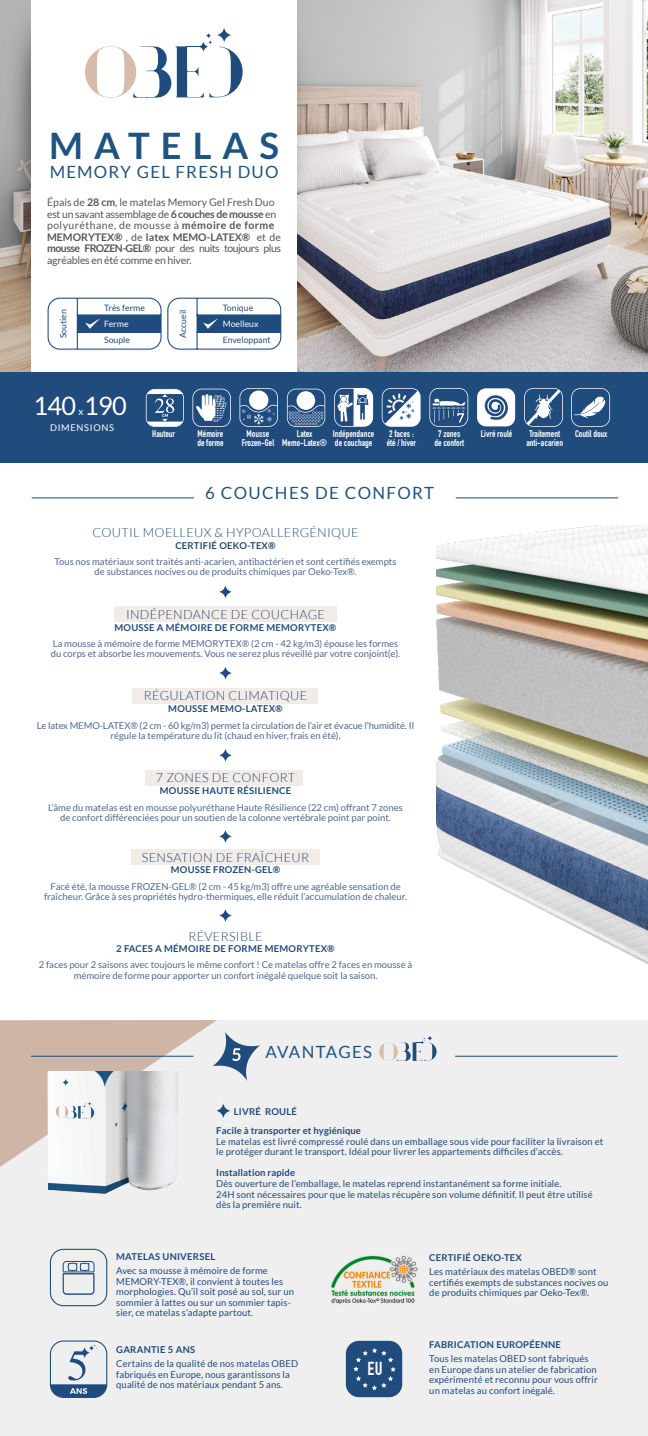
<style>
.page{position:relative;width:648px;height:1436px;background:#fff}
.page>*{position:absolute;margin:0;border:0;box-sizing:border-box;transform-origin:0 0}
.t1{font:700 36.49px "Lato";letter-spacing:.3em;color:#1e5480}
.t2{font:25.29px "Lato";letter-spacing:-.025em;color:#fff}
.t3{font:700 18.38px "DIN Condensed";color:#fff}
.t4{font:16.8px "Lato";letter-spacing:.07em;color:#1e5480}
.t5{font:300 12.6px "Lato";letter-spacing:.025em;color:#204b7d}
.t6{font:10.5px/11.5px "Lato";letter-spacing:-.02em;color:#575756}
.t7{font:10.15px "Lato";color:#fff}
.t8{font:9.45px/10.5px "Lato";color:#4e6693;text-align:center}
.t9{font:9.45px/10.5px "Lato";letter-spacing:.01em;color:#204b7d}
.t10{font:700 9.45px "Lato";letter-spacing:.025em;color:#204b7d}
.t11{font:700 9.45px/8.4px "DIN Condensed";color:#fff}
.t12{font:9.28px "Lato";letter-spacing:.075em;color:#fff}
.t13{font:8.75px "Lato";color:#204b7d}
.t14{font:8.75px "Lato";color:#fff}
.s1{font-weight:700}
</style>
<div class="page">
<img style="left:318px;top:0;width:330px;height:372px">
<img style="left:0;top:0;width:318px;height:372px">
<div style="left:0;top:372px;width:648px;height:90px;background:#204b7d"></div>
<div style="left:31px;top:0;width:265px;height:372px;background:#fff"></div>
<svg style="left:85px;top:33px;width:157px;height:65px"></svg>
<svg style="left:217px;top:28px;width:14px;height:15px"></svg>
<svg style="left:381px;top:388px;width:39px;height:39px"></svg>
<svg style="left:429px;top:388px;width:39px;height:39px"></svg>
<svg style="left:477px;top:388px;width:38px;height:38px"></svg>
<svg style="left:524px;top:388px;width:38px;height:39px"></svg>
<svg style="left:334px;top:388px;width:39px;height:39px"></svg>
<img style="left:436px;top:525px;width:212px;height:439px">
<div style="left:131px;top:849px;width:189px;height:15px;background:#f3ebe6"></div>
<hr style="left:32px;top:497px;width:162px;height:1px;background:#1e5480">
<hr style="left:455px;top:497px;width:163px;height:1px;background:#1e5480">
<div style="left:114px;top:606px;width:222px;height:15px;background:#f3ebe6"></div>
<div style="left:145px;top:770px;width:158px;height:15px;background:#f3ebe6"></div>
<div style="left:133px;top:688px;width:184px;height:15px;background:#f3ebe6"></div>
<svg style="left:219px;top:585px;width:13px;height:13px"></svg>
<svg style="left:219px;top:666px;width:13px;height:13px"></svg>
<svg style="left:219px;top:829px;width:13px;height:14px"></svg>
<svg style="left:219px;top:909px;width:13px;height:13px"></svg>
<svg style="left:219px;top:748px;width:13px;height:14px"></svg>
<svg style="left:146px;top:389px;width:38px;height:38px"></svg>
<svg style="left:571px;top:388px;width:39px;height:39px"></svg>
<svg style="left:239px;top:388px;width:39px;height:39px"></svg>
<svg style="left:47px;top:297px;width:235px;height:53px"></svg>
<svg style="left:192px;top:388px;width:39px;height:39px"></svg>
<svg style="left:287px;top:388px;width:38px;height:39px"></svg>
<div style="left:0;top:1020px;width:648px;height:415px;background:#efefef"></div>
<svg style="left:0;top:1020px;width:260px;height:146px"></svg>
<svg style="left:379px;top:1035px;width:57px;height:25px"></svg>
<svg style="left:50px;top:1248px;width:57px;height:58px"></svg>
<svg style="left:50px;top:1340px;width:57px;height:57px"></svg>
<div style="left:346px;top:1340px;width:56px;height:56px;background:#204b7d;border-radius:13px"></div>
<svg style="left:353px;top:1348px;width:42px;height:41px"></svg>
<svg style="left:216px;top:1103px;width:14px;height:15px"></svg>
<img style="left:331px;top:1255px;width:87px;height:49px">
<img style="left:44px;top:1071px;width:139px;height:122px">
<hr style="left:31px;top:1055px;width:162px;height:1px;background:#1e5480">
<hr style="left:455px;top:1055px;width:162px;height:1px;background:#1e5480">
<h1 class="t1" style="left:49px;top:125px;width:231px">MATELAS</h1>
<h3 class="t4" style="left:50px;top:163px;width:230px">MEMORY GEL FRESH DUO</h3>
<p class="t6" style="left:47px;top:196px;width:235px">Épais de <span class="s1">28 cm</span>, le matelas Memory Gel Fresh Duo est un savant assemblage de <span class="s1">6 couches de mousse</span> en polyuréthane, de mousse à <span class="s1">mémoire de forme MEMORYTEX®</span> , de <span class="s1">latex MEMO-LATEX®</span> et de <span class="s1">mousse FROZEN-GEL®</span> pour des nuits toujours plus agréables en été comme en hiver.</p>
<p class="t13" style="left:104px;top:303px;width:42px">Très ferme</p>
<p class="t13" style="left:223px;top:303px;width:32px">Tonique</p>
<p class="t14" style="left:104px;top:319px;width:26px">Ferme</p>
<p class="t14" style="left:223px;top:319px;width:37px">Moelleux</p>
<p class="t13" style="left:59px;top:338px;width:31px;rotate:-90deg">Soutien</p>
<p class="t13" style="left:178px;top:338px;width:30px;rotate:-90deg">Accueil</p>
<p class="t13" style="left:104px;top:335px;width:28px">Souple</p>
<p class="t13" style="left:223px;top:335px;width:50px">Enveloppant</p>
<h2 class="t2" style="left:33px;top:392px;width:95px">140 190</h2>
<p class="t7" style="left:79px;top:405px;width:7px">x</p>
<p class="t12" style="left:50px;top:423px;width:65px">DIMENSIONS</p>
<p class="t11" style="left:152px;top:430px;width:24px">Hauteur</p>
<p class="t11" style="left:246px;top:430px;width:24px">Mousse</p>
<p class="t11" style="left:575px;top:430px;width:34px">Coutil doux</p>
<p class="t11" style="left:242px;top:438px;width:34px">Frozen-Gel</p>
<p class="t11" style="left:386px;top:430px;width:31px">2 faces : été / hiver</p>
<p class="t11" style="left:434px;top:430px;width:31px;text-align:center">7 zones de confort</p>
<p class="t11" style="left:480px;top:430px;width:33px">Livré roulé</p>
<p class="t11" style="left:526px;top:430px;width:38px;text-align:center">Traitement anti-acarien</p>
<p class="t11" style="left:333px;top:430px;width:43px">Indépendance de couchage</p>
<p class="t11" style="left:197px;top:430px;width:28px">Mémoire de forme</p>
<p class="t11" style="left:282px;top:430px;width:46px;text-align:center">Latex<br>Memo-Latex®</p>
<h3 class="t4" style="left:205px;top:484px;width:230px">6 COUCHES DE CONFORT</h3>
<h3 class="t5" style="left:92px;top:526px;width:268px">COUTIL MOELLEUX &amp; HYPOALLERGÉNIQUE</h3>
<p class="t10" style="left:175px;top:540px;width:102px">CERTIFIÉ OEKO-TEX®</p>
<p class="t8" style="left:55px;top:556px;width:343px">Tous nos matériaux sont traités anti-acarien, antibactérien et sont certifiés exempts de substances nocives ou de produits chimiques par Oeko-Tex®.</p>
<h3 class="t5" style="left:126px;top:608px;width:200px">INDÉPENDANCE DE COUCHAGE</h3>
<p class="t10" style="left:114px;top:622px;width:223px">MOUSSE A MÉMOIRE DE FORME MEMORYTEX®</p>
<p class="t8" style="left:51px;top:638px;width:351px;text-align:left">La mousse à mémoire de forme MEMORYTEX® (2 cm - 42 kg/m3) épouse les formes du corps et absorbe les mouvements. Vous ne serez plus réveillé par votre conjoint(e).</p>
<h3 class="t5" style="left:144px;top:689px;width:165px">RÉGULATION CLIMATIQUE</h3>
<p class="t10" style="left:168px;top:703px;width:116px">MOUSSE MEMO-LATEX®</p>
<p class="t8" style="left:37px;top:720px;width:378px">Le latex MEMO-LATEX® (2 cm - 60 kg/m3) permet la circulation de l’air et évacue l’humidité. Il régule la température du lit (chaud en hiver, frais en été).</p>
<h3 class="t5" style="left:156px;top:771px;width:141px">7 ZONES DE CONFORT</h3>
<p class="t10" style="left:160px;top:785px;width:133px">MOUSSE HAUTE RÉSILIENCE</p>
<p class="t8" style="left:48px;top:802px;width:356px">L’âme du matelas est en mousse polyuréthane Haute Résilience (22 cm) offrant 7 zones de confort différenciées pour un soutien de la colonne vertébrale point par point.</p>
<h3 class="t5" style="left:142px;top:850px;width:169px">SENSATION DE FRAÎCHEUR</h3>
<p class="t10" style="left:171px;top:864px;width:111px">MOUSSE FROZEN-GEL®</p>
<p class="t8" style="left:44px;top:881px;width:364px">Facé été, la mousse FROZEN-GEL® (2 cm - 45 kg/m3) offre une agréable sensation de fraîcheur. Grâce à ses propriétés hydro-thermiques, elle réduit l’accumulation de chaleur.</p>
<h3 class="t5" style="left:188px;top:929px;width:76px">RÉVERSIBLE</h3>
<p class="t10" style="left:116px;top:943px;width:220px">2 FACES A MÉMOIRE DE FORME MEMORYTEX®</p>
<p class="t8" style="left:39px;top:959px;width:375px">2 faces pour 2 saisons avec toujours le même confort ! Ce matelas offre 2 faces en mousse à mémoire de forme pour apporter un confort inégalé quelque soit la saison.</p>
<h3 class="t4" style="left:265px;top:1042px;width:108px">AVANTAGES</h3>
<p class="t10" style="left:234px;top:1106px;width:65px">LIVRÉ ROULÉ</p>
<p class="t10" style="left:216px;top:1125px;width:146px">Facile à transporter et hygiénique</p>
<p class="t9" style="left:216px;top:1136px;width:388px">Le matelas est livré compressé roulé dans un emballage sous vide pour faciliter la livraison et le protéger durant le transport. Idéal pour livrer les appartements difficiles d’accès.</p>
<p class="t10" style="left:216px;top:1167px;width:80px">Installation rapide</p>
<p class="t9" style="left:216px;top:1178px;width:378px">Dès ouverture de l’emballage, le matelas reprend instantanément sa forme initiale.<br>24H sont nécessaires pour que le matelas récupère son volume définitif. Il peut être utilisé dès la première nuit.</p>
<p class="t10" style="left:116px;top:1251px;width:100px">MATELAS UNIVERSEL</p>
<p class="t10" style="left:429px;top:1252px;width:94px">CERTIFIÉ OEKO-TEX</p>
<p class="t9" style="left:116px;top:1265px;width:179px">Avec sa mousse à mémoire de forme MEMORY-TEX®, il convient à toutes les morphologies. Qu’il soit posé au sol, sur un sommier à lattes ou sur un sommier tapis&shy;sier, ce matelas s’adapte partout.</p>
<p class="t9" style="left:429px;top:1266px;width:181px">Les matériaux des matelas OBED® sont certifiés exempts de substances nocives ou de produits chimiques par Oeko-Tex®.</p>
<p class="t10" style="left:116px;top:1343px;width:80px">GARANTIE 5 ANS</p>
<p class="t10" style="left:429px;top:1339px;width:133px">FABRICATION EUROPÉENNE</p>
<p class="t9" style="left:116px;top:1358px;width:183px">Certains de la qualité de nos matelas OBED fabriqués en Europe, nous garantissons la qualité de nos matériaux pendant 5 ans.</p>
<h3 class="t3" style="left:367px;top:1357px;width:17px">EU</h3>
<p class="t9" style="left:429px;top:1353px;width:170px">Tous les matelas OBED sont fabriqués en Europe dans un atelier de fabrication expérimenté et reconnu pour vous offrir un matelas au confort inégalé.</p>
</div>
